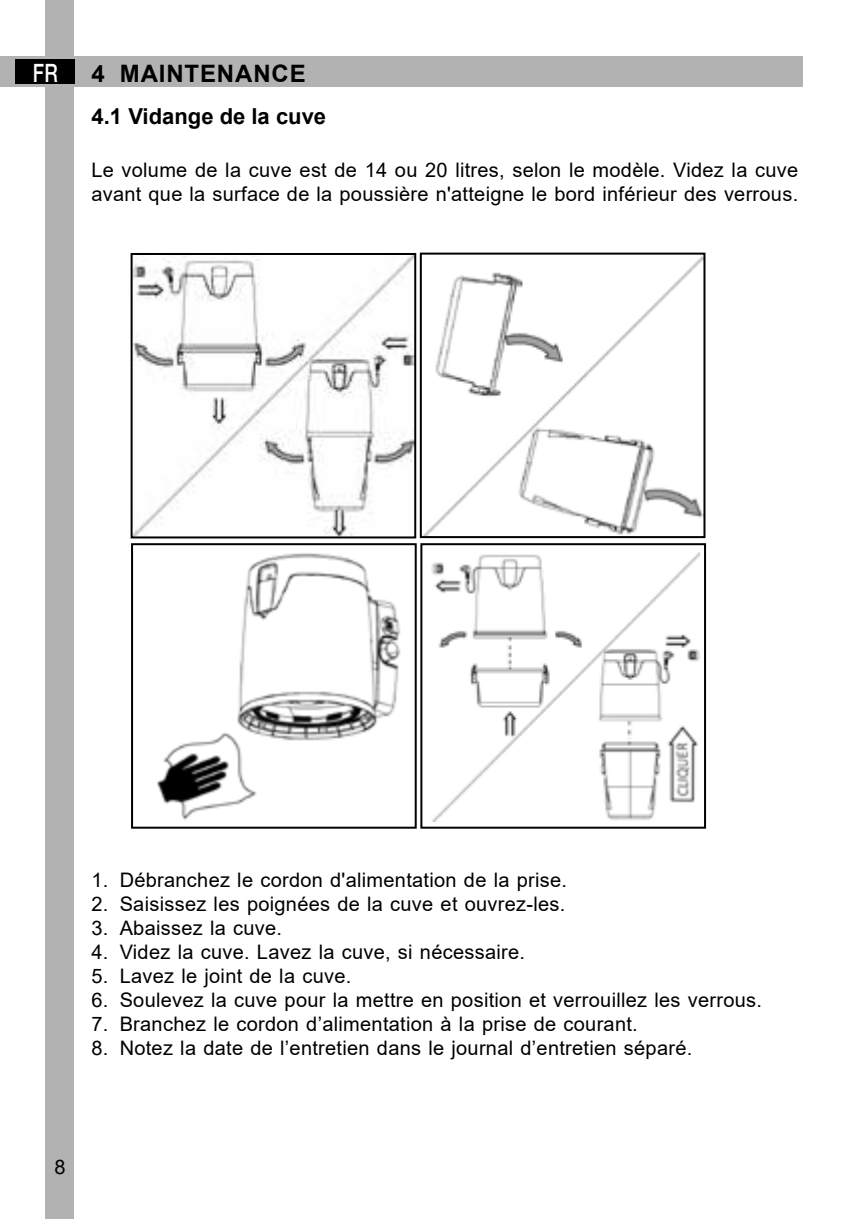
<style>
.page{position:relative;width:868px;height:1219px;background:#fff}
.page>*{position:absolute;margin:0;border:0;box-sizing:border-box;transform-origin:0 0}
.t1{font:500 25.4px "Helvetica Neue";color:#fff;scale:.75 1}
.t2{font:700 24px "Arial";letter-spacing:.035em;color:#000}
.t3{font:700 22px "Arial";color:#000}
.t4{font:20px/24px "Arial";letter-spacing:.015em;color:#000}
</style>
<div class="page">
<div style="left:45px;top:0;width:29px;height:1219px;background:#b3b2b2"></div>
<div style="left:0;top:57px;width:802px;height:30px;background:#b3b2b2"></div>
<img style="left:423px;top:256px;width:279px;height:279px">
<div style="left:420px;top:253px;width:285px;height:285px;border:2px solid #000"></div>
<img style="left:134px;top:256px;width:279px;height:279px">
<div style="left:131px;top:253px;width:285px;height:285px;border:2px solid #000"></div>
<img style="left:157px;top:553px;width:244px;height:267px">
<div style="left:131px;top:543px;width:285px;height:286px;border:2px solid #000"></div>
<div style="left:420px;top:543px;width:286px;height:286px;border:2px solid #000"></div>
<img style="left:431px;top:552px;width:268px;height:269px">
<div style="left:15px;top:60px;width:60px;height:24px;background:#000"></div>
<p class="t1" style="left:33px;top:57px;width:35px">FR</p>
<p class="t2" style="left:91px;top:56px;width:216px">4 MAINTENANCE</p>
<p class="t3" style="left:92px;top:101px;width:236px">4.1 Vidange de la cuve</p>
<p class="t4" style="left:91px;top:157px;width:708px">Le volume de la cuve est de 14 ou 20 litres, selon le modèle. Videz la cuve avant que la surface de la poussière n'atteigne le bord inférieur des verrous.</p>
<p class="t4" style="left:91px;top:868px;width:477px">1. Débranchez le cordon d'alimentation de la prise.</p>
<p class="t4" style="left:91px;top:892px;width:475px">2. Saisissez les poignées de la cuve et ouvrez-les.</p>
<p class="t4" style="left:91px;top:916px;width:192px">3. Abaissez la cuve.</p>
<p class="t4" style="left:91px;top:940px;width:435px">4. Videz la cuve. Lavez la cuve, si nécessaire.</p>
<p class="t4" style="left:91px;top:964px;width:261px">5. Lavez le joint de la cuve.</p>
<p class="t4" style="left:91px;top:988px;width:672px">6. Soulevez la cuve pour la mettre en position et verrouillez les verrous.</p>
<p class="t4" style="left:91px;top:1012px;width:548px">7. Branchez le cordon d’alimentation à la prise de courant.</p>
<p class="t4" style="left:91px;top:1036px;width:602px">8. Notez la date de l’entretien dans le journal d’entretien séparé.</p>
<p class="t4" style="left:54px;top:1155px;width:13px">8</p>
</div>
